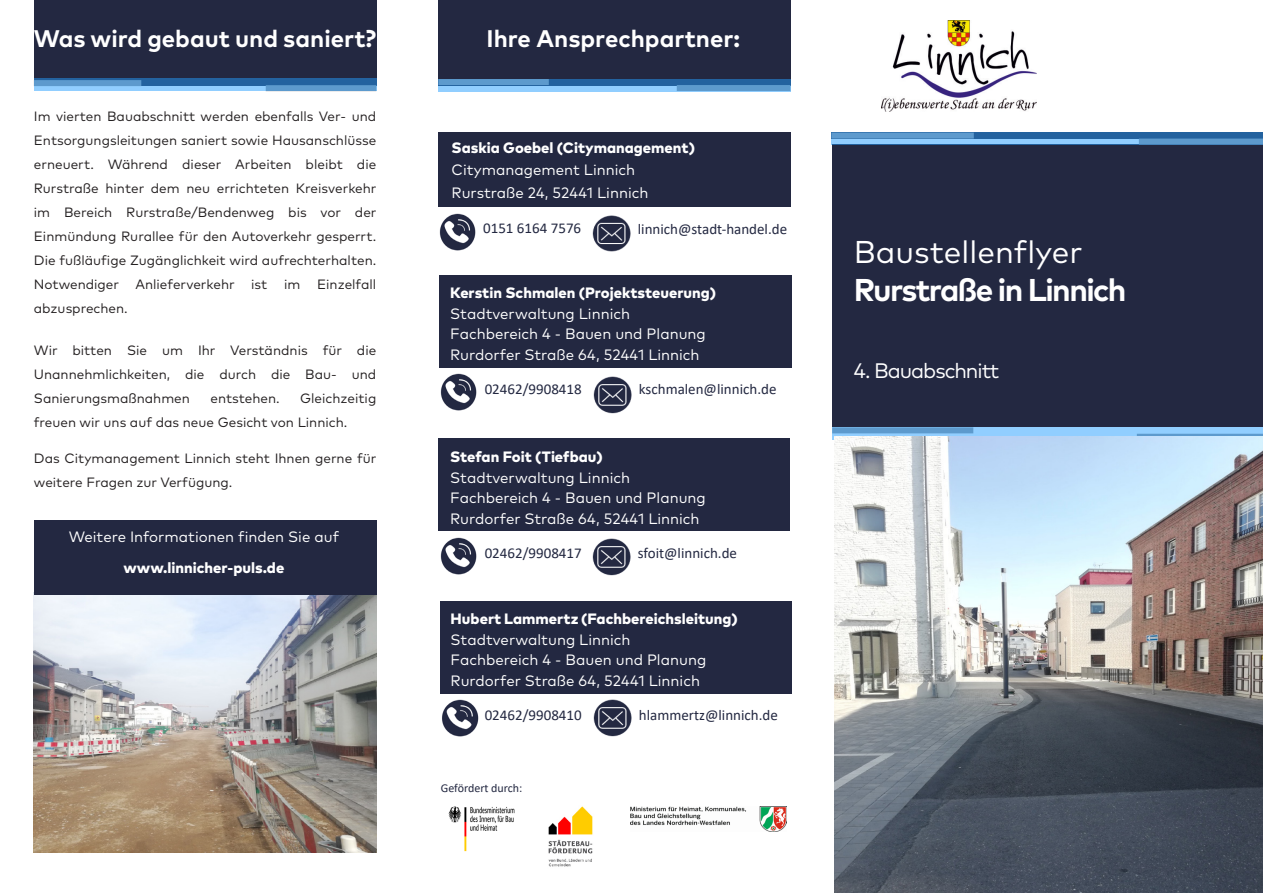
<style>
.page{position:relative;width:1263px;height:893px;background:#fff}
.page>*{position:absolute;margin:0;border:0;box-sizing:border-box;transform-origin:0 0}
.Überschrift_orange{font:700 31.5px "Mark Pro";letter-spacing:-.05em;color:#fff}
.Überschrift_orange-2{font:31.5px "Mark Pro";color:#fff}
.Überschrift_orange-3{font:700 24px "Mark Pro";color:#fff}
.Überschrift_orange-4{font:21px "Mark Pro";letter-spacing:-.05em;color:#fff}
.Überschrift_orange-5{font:15px/22.5px "Mark Pro";color:#fff}
.Überschrift_orange-6{font:800 15px/21px "Mark Pro";color:#fff}
.Überschrift_orange-7{font:15px "Calibri";color:#232841}
.Überschrift_orange-8{font:13.5px/24px "Mark Pro";color:#231f20;text-align:justify}
.Überschrift_orange-9{font:12px "Calibri";color:#232841}
.s1{font-weight:800}
.s2{font-weight:400}
</style>
<div class="page">
<div style="left:438px;top:0;width:352px;height:85px;background:#232841"></div>
<svg style="left:438px;top:79px;width:352px;height:12px;background:#5492c8"></svg>
<div style="left:34px;top:0;width:342px;height:86px;background:#232841"></div>
<svg style="left:34px;top:78px;width:342px;height:13px;background:#508ec5"></svg>
<div style="left:832px;top:145px;width:431px;height:282px;background:#232841"></div>
<svg style="left:831px;top:133px;width:432px;height:12px;background:#5492c9"></svg>
<img style="left:881px;top:21px;width:156px;height:90px">
<img style="left:548px;top:806px;width:45px;height:61px">
<img style="left:630px;top:806px;width:156px;height:26px">
<svg style="left:832px;top:427px;width:431px;height:13px;background:#89c2f0"></svg>
<div style="left:438px;top:133px;width:352px;height:74px;background:#232841"></div>
<div style="left:439px;top:275px;width:352px;height:93px;background:#232841"></div>
<div style="left:438px;top:438px;width:352px;height:93px;background:#232841"></div>
<img style="left:34px;top:595px;width:342px;height:257px">
<img style="left:448px;top:806px;width:67px;height:46px">
<img style="left:592px;top:215px;width:39px;height:37px">
<img style="left:439px;top:213px;width:37px;height:38px">
<img style="left:440px;top:373px;width:37px;height:38px">
<img style="left:593px;top:376px;width:39px;height:38px">
<img style="left:592px;top:538px;width:39px;height:38px">
<img style="left:440px;top:537px;width:37px;height:38px">
<img style="left:834px;top:437px;width:429px;height:456px">
<div style="left:440px;top:601px;width:352px;height:93px;background:#232841"></div>
<img style="left:442px;top:699px;width:37px;height:38px">
<img style="left:593px;top:699px;width:39px;height:38px">
<div style="left:34px;top:521px;width:342px;height:74px;background:#232841"></div>
<p class="Überschrift_orange-3" style="left:34px;top:20px;width:344px">Was wird gebaut und saniert?</p>
<p class="Überschrift_orange-3" style="left:487px;top:20px;width:255px">Ihre Ansprechpartner:</p>
<p class="Überschrift_orange-8" style="left:34px;top:103px;width:344px">Im vierten Bauabschnitt werden ebenfalls Ver- und Entsorgungsleitungen saniert sowie Hausanschlüsse erneuert. Während dieser Arbeiten bleibt die Rurstraße hinter dem neu errichteten Kreisverkehr im Bereich Rurstraße/Bendenweg bis vor der Einmündung Rurallee für den Autoverkehr gesperrt.<br>Die fußläufige Zugänglichkeit wird aufrechterhalten.<br>Notwendiger Anlieferverkehr ist im Einzelfall abzusprechen.</p>
<p class="Überschrift_orange-8" style="left:34px;top:337px;width:344px">Wir bitten Sie um Ihr Verständnis für die Unannehmlichkeiten, die durch die Bau- und Sanierungsmaßnahmen</p>
<p class="Überschrift_orange-8" style="left:34px;top:385px;width:344px;text-indent:266px">Gleichzeitig freuen wir uns auf das neue Gesicht von Linnich.</p>
<p class="Überschrift_orange-8" style="left:34px;top:445px;width:344px">Das Citymanagement Linnich steht Ihnen gerne für weitere Fragen zur Verfügung.</p>
<p class="Überschrift_orange-8" style="left:210px;top:385px;width:71px">entstehen.</p>
<p class="Überschrift_orange-5" style="left:69px;top:525px;width:272px">Weitere Informationen finden Sie auf</p>
<p class="Überschrift_orange-6" style="left:123px;top:556px;width:162px">www.linnicher-puls.de</p>
<p class="Überschrift_orange-5" style="left:452px;top:135px;width:245px"><span class="s1">Saskia Goebel (Citymanagement)<br></span>Citymanagement Linnich<br>Rurstraße 24, 52441 Linnich</p>
<p class="Überschrift_orange-7" style="left:483px;top:218px;width:100px">0151 6164 7576</p>
<p class="Überschrift_orange-7" style="left:638px;top:218px;width:151px">linnich@stadt-handel.de</p>
<p class="Überschrift_orange-6" style="left:450px;top:281px;width:267px">Kerstin Schmalen (Projektsteuerung)<br><span class="s2">Stadtverwaltung Linnich</span></p>
<p class="Überschrift_orange-5" style="left:450px;top:322px;width:257px">Fachbereich 4 - Bauen und Planung</p>
<p class="Überschrift_orange-5" style="left:450px;top:342px;width:251px">Rurdorfer Straße 64, 52441 Linnich</p>
<p class="Überschrift_orange-7" style="left:485px;top:379px;width:99px">02462/9908418</p>
<p class="Überschrift_orange-7" style="left:639px;top:379px;width:139px">kschmalen@linnich.de</p>
<p class="Überschrift_orange-5" style="left:450px;top:445px;width:181px;line-height:21px"><span class="s1">Stefan Foit (Tiefbau)<br></span>Stadtverwaltung Linnich</p>
<p class="Überschrift_orange-5" style="left:450px;top:485px;width:257px">Fachbereich 4 - Bauen und Planung</p>
<p class="Überschrift_orange-5" style="left:450px;top:506px;width:251px">Rurdorfer Straße 64, 52441 Linnich</p>
<p class="Überschrift_orange-7" style="left:485px;top:542px;width:99px">02462/9908417</p>
<p class="Überschrift_orange-7" style="left:638px;top:542px;width:101px">sfoit@linnich.de</p>
<p class="Überschrift_orange-6" style="left:451px;top:607px;width:289px">Hubert Lammertz (Fachbereichsleitung)<br><span class="s2">Stadtverwaltung Linnich</span></p>
<p class="Überschrift_orange-5" style="left:451px;top:648px;width:257px">Fachbereich 4 - Bauen und Planung</p>
<p class="Überschrift_orange-5" style="left:451px;top:668px;width:251px">Rurdorfer Straße 64, 52441 Linnich</p>
<p class="Überschrift_orange-7" style="left:485px;top:705px;width:99px">02462/9908410</p>
<p class="Überschrift_orange-7" style="left:639px;top:705px;width:140px">hlammertz@linnich.de</p>
<p class="Überschrift_orange-9" style="left:441px;top:779px;width:83px">Gefördert durch:</p>
<p class="Überschrift_orange-2" style="left:854px;top:228px;width:230px">Baustellenflyer</p>
<p class="Überschrift_orange" style="left:854px;top:266px;width:274px">Rurstraße in Linnich</p>
<p class="Überschrift_orange-4" style="left:854px;top:355px;width:147px">4. Bauabschnitt</p>
</div>
